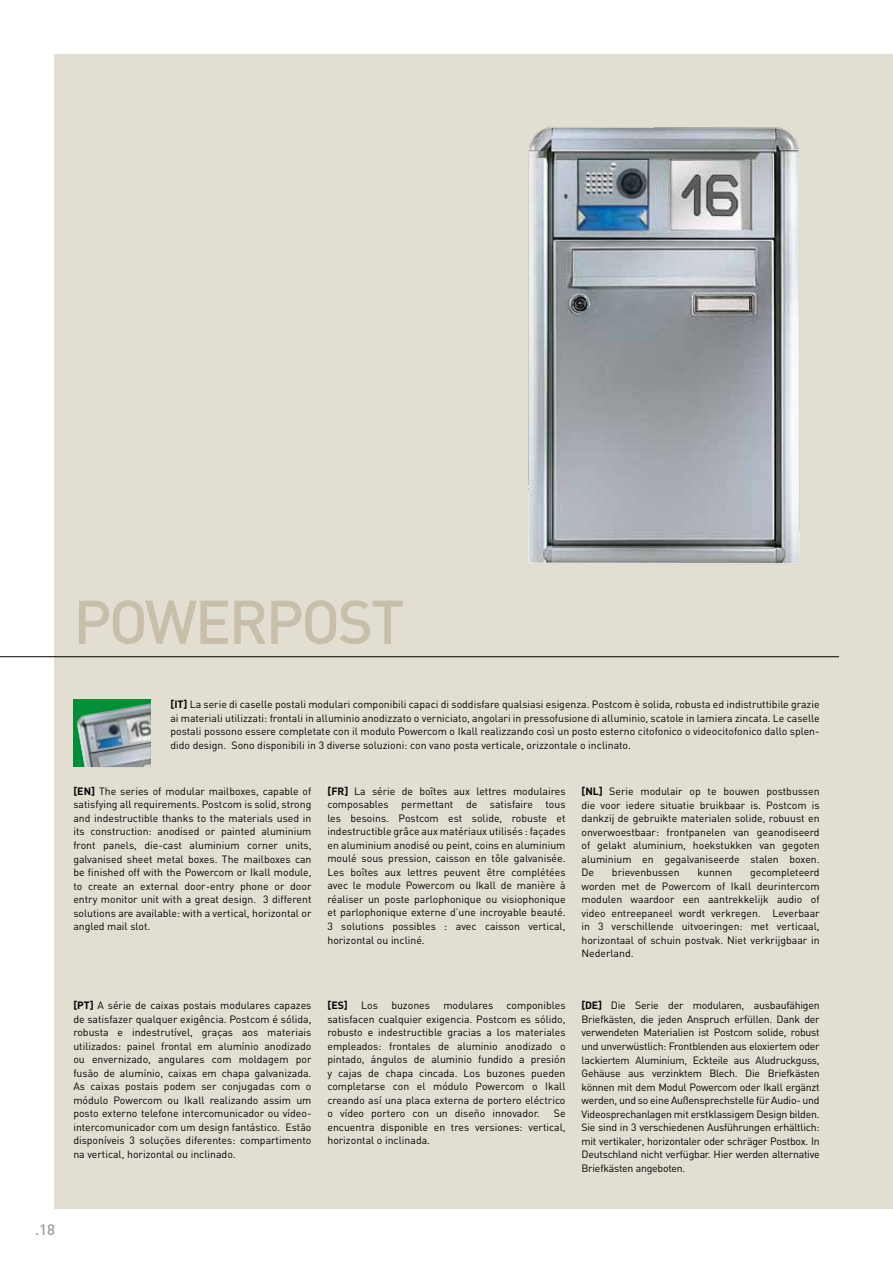
<style>
.page{position:relative;width:893px;height:1263px;background:#fff}
.page>*{position:absolute;margin:0;border:0;box-sizing:border-box;transform-origin:0 0}
.t1{font:500 60.6px "DIN";letter-spacing:-.045em;color:#c7bfa9}
.t2{font:500 15px "DIN";color:#9c9e9f}
.t3{font:10.5px/13.5px "DIN";color:#000;text-align:justify}
.t4{font:700 10.5px "DIN";color:#000}
.s1{font-weight:700}
</style>
<div class="page">
<div style="left:54px;top:54px;width:839px;height:1155px;background:#e3ded2"></div>
<hr style="left:0;top:656px;width:839px;height:1px;background:#000">
<img style="left:73px;top:700px;width:78px;height:67px">
<img style="left:528px;top:127px;width:272px;height:436px">
<h1 class="t1" style="left:73px;top:583px;width:333px">POWERPOST</h1>
<p class="t3" style="left:170px;top:698px;width:651px"><span class="s1">[IT]</span> La serie di caselle postali modulari componibili capaci di soddisfare qualsiasi esigenza. Postcom è solida, robusta ed indistruttibile grazie ai materiali utilizzati: frontali in alluminio anodizzato o verniciato, angolari in pressofusione di alluminio, scatole in lamiera zincata. Le caselle postali possono essere completate con il modulo Powercom o Ikall realizzando così un posto esterno citofonico o videocitofonico dallo splen&shy;dido design. Sono disponibili in 3 diverse soluzioni: con vano posta verticale, orizzontale o inclinato.</p>
<p class="t3" style="left:73px;top:784px;width:240px"><span class="s1">[EN]</span> The series of modular mailboxes, capable of satisfying all requirements. Postcom is solid, strong and indestructible thanks to the materials used in its construction: anodised or painted aluminium front panels, die-cast aluminium corner units, galvanised sheet metal boxes. The mailboxes can be finished off with the Powercom or Ikall module, to create an external door-entry phone or door entry monitor unit with a great design. 3 different solutions are available: with a vertical, horizontal or angled mail slot.</p>
<p class="t3" style="left:327px;top:784px;width:240px"><span class="s1">[FR]</span> La série de boîtes aux lettres modulaires composables permettant de satisfaire tous les besoins. Postcom est solide, robuste et indestructible grâce aux matériaux utilisés : façades en aluminium anodisé ou peint, coins en aluminium moulé sous pression, caisson en tôle galvanisée.<br>Les boîtes aux lettres peuvent être complétées avec le module Powercom ou Ikall de manière à réaliser un poste parlophonique ou visiophonique et parlophonique externe d’une incroyable beauté.<br>3 solutions possibles : avec caisson vertical, horizontal ou incliné.</p>
<p class="t3" style="left:581px;top:784px;width:240px"><span class="s1">[NL]</span> Serie modulair op te bouwen postbussen die voor iedere situatie bruikbaar is. Postcom is dankzij de gebruikte materialen solide, robuust en onverwoestbaar: frontpanelen van geanodiseerd of gelakt aluminium, hoekstukken van gegoten aluminium en gegalvaniseerde stalen boxen.<br>De</p>
<p class="t3" style="left:612px;top:865px;width:69px">brievenbussen</p>
<p class="t3" style="left:697px;top:865px;width:36px">kunnen</p>
<p class="t3" style="left:581px;top:865px;width:240px;text-indent:169px">gecompleteerd worden met de Powercom of Ikall deurintercom modulen waardoor een aantrekkelijk audio of video entreepaneel wordt verkregen. Leverbaar in 3 verschillende uitvoeringen: met verticaal, horizontaal of schuin postvak. Niet verkrijgbaar in Nederland.</p>
<p class="t3" style="left:73px;top:998px;width:240px"><span class="s1">[PT]</span> A série de caixas postais modulares capazes de satisfazer qualquer exigência. Postcom é sólida, robusta e indestrutível, graças aos materiais utilizados: painel frontal em alumínio anodizado ou envernizado, angulares com moldagem por fusão de alumínio, caixas em chapa galvanizada.<br>As caixas postais podem ser conjugadas com o módulo Powercom ou Ikall realizando assim um posto externo telefone intercomunicador ou vídeo&shy;intercomunicador com um design fantástico. Estão disponíveis 3 soluções diferentes: compartimento na vertical, horizontal ou inclinado.</p>
<p class="t4" style="left:327px;top:999px;width:22px">[ES]</p>
<p class="t3" style="left:361px;top:999px;width:18px">Los</p>
<p class="t3" style="left:391px;top:999px;width:40px">buzones</p>
<p class="t3" style="left:443px;top:999px;width:51px">modulares</p>
<p class="t3" style="left:327px;top:999px;width:240px;text-indent:179px">componibles satisfacen cualquier exigencia. Postcom es sólido, robusto e indestructible gracias a los materiales empleados: frontales de aluminio anodizado o pintado, ángulos de aluminio fundido a presión y cajas de chapa cincada. Los buzones pueden completarse con el módulo Powercom o Ikall creando así una placa externa de portero eléctrico o vídeo portero con un diseño innovador.</p>
<p class="t3" style="left:327px;top:1107px;width:240px;text-indent:226px">Se encuentra disponible en tres versiones: vertical, horizontal o inclinada.</p>
<p class="t3" style="left:581px;top:999px;width:240px"><span class="s1">[DE]</span> Die Serie der modularen, ausbaufähigen Briefkästen, die jeden Anspruch erfüllen. Dank der verwendeten Materialien ist Postcom solide, robust und unverwüstlich: Frontblenden aus eloxiertem oder lackiertem Aluminium, Eckteile aus Aludruckguss, Gehäuse aus verzinktem Blech. Die Briefkästen können mit dem Modul Powercom oder Ikall ergänzt werden, und so eine Außensprechstelle für Audio- und Videosprechanlagen mit erstklassigem Design bilden.<br>Sie sind in 3 verschiedenen Ausführungen erhältlich: mit vertikaler, horizontaler oder schräger Postbox. In Deutschland nicht verfügbar. Hier werden alternative Briefkästen angeboten.</p>
<h2 class="t2" style="left:35px;top:1220px;width:22px">.18</h2>
</div>
